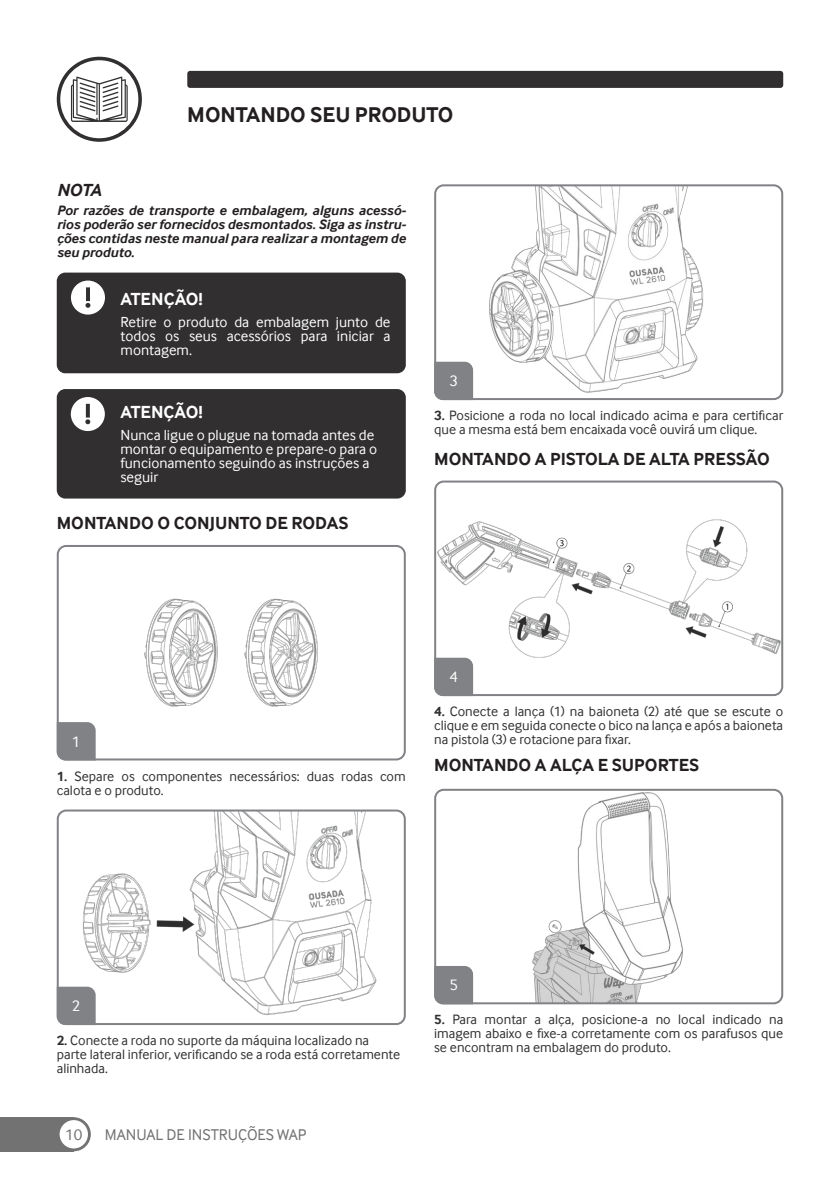
<style>
.page{position:relative;width:840px;height:1191px;background:#fff}
.page>*{position:absolute;margin:0;border:0;box-sizing:border-box;transform-origin:0 0}
.t1{font:700 22px "Inter Face";color:#231f20}
.t2{font:700 18px "Inter Face";color:#231f20}
.t3{font:700 18px "Inter Face";color:#fff}
.t4{font:italic 700 18px "Inter Face";color:#231f20}
.t5{font:16px "Inter Face";color:#717271}
.t6{font:15.8px "Inter Face";color:#fff}
.t7{font:15px/14px "Inter Face";color:#fff}
.t8{font:14px/14px "Inter Face";color:#312f30}
.t9{font:italic 700 14px/14px "Inter Face";color:#231f20;text-align:justify}
.s1{font-weight:700}
</style>
<div class="page">
<div style="left:0;top:1117px;width:74px;height:34px;background:#717271"></div>
<svg style="left:57px;top:1117px;width:34px;height:34px"></svg>
<div style="left:60px;top:1120px;width:28px;height:28px;background:#fff;border-radius:50%"></div>
<div style="left:187px;top:71px;width:595px;height:17px;background:#312f30;border-radius:3px"></div>
<svg style="left:57px;top:57px;width:85px;height:85px"></svg>
<div style="left:60px;top:60px;width:78px;height:78px;background:#fff;border-radius:50%"></div>
<svg style="left:71px;top:77px;width:57px;height:45px"></svg>
<div style="left:57px;top:389px;width:348px;height:109px;background:#312f30;border-radius:9px"></div>
<div style="left:71px;top:397px;width:34px;height:34px;background:#fff;border-radius:50%"></div>
<svg style="left:85px;top:404px;width:5px;height:20px"></svg>
<img style="left:437px;top:481px;width:344px;height:214px">
<div style="left:434px;top:480px;width:348px;height:216px;border:2px solid #808285;border-radius:9px"></div>
<div style="left:434px;top:657px;width:39px;height:39px;background:#808285"></div>
<img style="left:437px;top:790px;width:344px;height:213px">
<div style="left:434px;top:789px;width:348px;height:215px;border:2px solid #808285;border-radius:9px"></div>
<svg style="left:434px;top:966px;width:39px;height:38px"></svg>
<div style="left:57px;top:272px;width:348px;height:101px;background:#312f30;border-radius:9px"></div>
<div style="left:71px;top:280px;width:34px;height:34px;background:#fff;border-radius:50%"></div>
<svg style="left:85px;top:287px;width:5px;height:21px"></svg>
<img style="left:437px;top:185px;width:344px;height:214px">
<div style="left:434px;top:184px;width:348px;height:216px;border:2px solid #808285;border-radius:9px"></div>
<svg style="left:434px;top:362px;width:39px;height:38px"></svg>
<img style="left:58px;top:546px;width:346px;height:213px">
<div style="left:57px;top:545px;width:348px;height:215px;border:2px solid #808285;border-radius:9px"></div>
<img style="left:60px;top:812px;width:344px;height:212px">
<div style="left:57px;top:809px;width:348px;height:216px;border:2px solid #808285;border-radius:9px"></div>
<svg style="left:57px;top:722px;width:39px;height:38px"></svg>
<div style="left:57px;top:986px;width:39px;height:39px;background:#808285"></div>
<p class="t4" style="left:57px;top:180px;width:46px">NOTA</p>
<h1 class="t1" style="left:187px;top:102px;width:267px">MONTANDO SEU PRODUTO</h1>
<p class="t9" style="left:57px;top:203px;width:350px">Por razões de transporte e embalagem, alguns acessó&shy;rios poderão ser fornecidos desmontados. Siga as instru&shy;ções contidas neste manual para realizar a montagem de seu produto.</p>
<p class="t3" style="left:120px;top:288px;width:84px">ATENÇÃO!</p>
<p class="t7" style="left:120px;top:315px;width:271px;text-align:justify">Retire o produto da embalagem junto de todos os seus acessórios para iniciar a montagem.</p>
<p class="t3" style="left:120px;top:401px;width:84px">ATENÇÃO!</p>
<p class="t7" style="left:120px;top:427px;width:258px">Nunca ligue o plugue na tomada antes de montar o equipamento e prepare-o para o funcionamento seguindo as instruções a seguir</p>
<p class="t2" style="left:57px;top:513px;width:293px">MONTANDO O CONJUNTO DE RODAS</p>
<p class="t6" style="left:449px;top:372px;width:10px">3</p>
<p class="t8" style="left:434px;top:408px;width:350px"><span class="s1">3.</span> Posicione a roda no local indicado acima e para certificar que a mesma está bem encaixada você ouvirá um clique.</p>
<p class="t2" style="left:434px;top:448px;width:337px">MONTANDO A PISTOLA DE ALTA PRESSÃO</p>
<p class="t6" style="left:72px;top:732px;width:10px">1</p>
<p class="t8" style="left:57px;top:769px;width:350px"><span class="s1">1.</span> Separe os componentes necessários: duas rodas com calota e o produto.</p>
<p class="t6" style="left:449px;top:668px;width:10px">4</p>
<p class="t8" style="left:434px;top:704px;width:350px;text-align:justify"><span class="s1">4.</span> Conecte a lança (1) na baioneta (2) até que se escute o clique e em seguida conecte o bico na lança e após a baioneta na pistola (3) e rotacione para fixar.</p>
<p class="t2" style="left:434px;top:754px;width:266px">MONTANDO A ALÇA E SUPORTES</p>
<p class="t6" style="left:72px;top:997px;width:10px">2</p>
<p class="t8" style="left:57px;top:1033px;width:345px"><span class="s1">2.</span> Conecte a roda no suporte da máquina localizado na parte lateral inferior, verificando se a roda está corretamente alinhada.</p>
<p class="t5" style="left:65px;top:1125px;width:19px">10</p>
<p class="t5" style="left:105px;top:1125px;width:203px">MANUAL DE INSTRUÇÕES WAP</p>
<p class="t6" style="left:449px;top:976px;width:10px">5</p>
<p class="t8" style="left:434px;top:1012px;width:350px;text-align:justify"><span class="s1">5.</span> Para montar a alça, posicione-a no local indicado na imagem abaixo e fixe-a corretamente com os parafusos que se encontram na embalagem do produto.</p>
</div>
